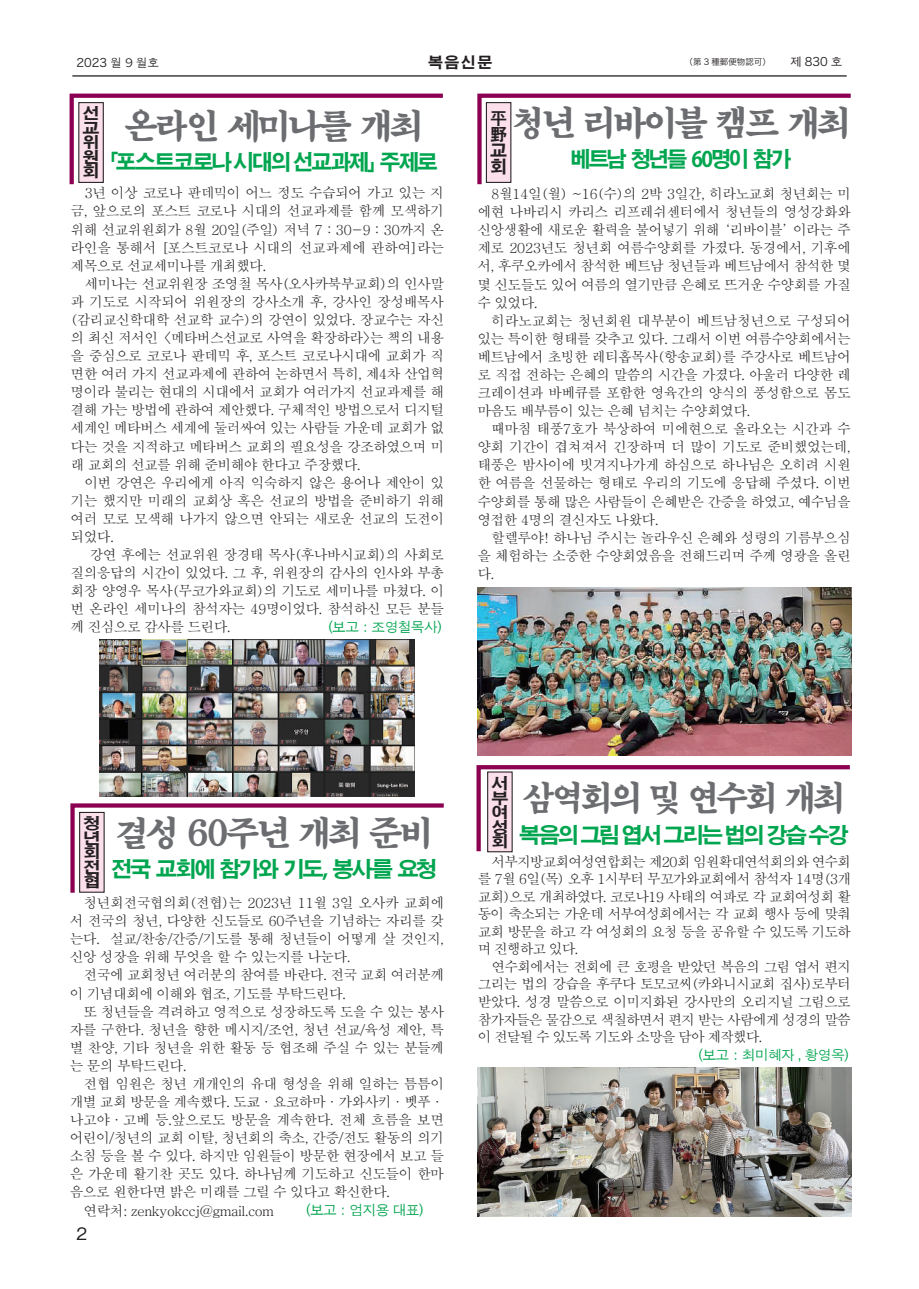
<style>
.page{position:relative;width:919px;height:1289px;background:#fff}
.page>*{position:absolute;margin:0;border:0;box-sizing:border-box;transform-origin:0 0}
.t1{font:34.05px "ET Kmu H";letter-spacing:-.1em;color:#6c6d70}
.t2{font:34.05px "ET Kmu H";letter-spacing:-.1em;color:#6c6d70;scale:.95 1}
.t3{font:700 21.3px "Adobe Gothic Std";letter-spacing:-.1em;color:#00a54f}
.t4{font:700 21.3px "Adobe Gothic Std";letter-spacing:-.1em;color:#00a54f;scale:.95 1}
.t5{font:700 16.95px/16.2px "Adobe Gothic Std";color:#231f20;text-align:justify}
.t6{font:500 16.95px "Gothic BBB Pro";color:#231f20}
.t7{font:700 15.3px/14.5px "Adobe Gothic Std";color:#231f20;text-align:justify;scale:1.11 1}
.t8{font:700 14.85px "Adobe Gothic Std";color:#231f20}
.t9{font:500 13.8px/18.1px "Adobe Myungjo Std";letter-spacing:-.05em;color:#231f20;text-align:justify}
.t10{font:13.8px "Apple Gothic";letter-spacing:-.05em;color:#00a54f}
.t11{font:11.7px "Hira Kaku Pro W3";color:#231f20}
.t12{font:8.55px "Hira Kaku Pro W3";color:#231f20}
.s1{font-family:"Apple Gothic"}
.s2{font-size:11.7px}
.s3{font-family:"Apple Gothic";font-size:11.7px}
.s4{font-family:"Apple Gothic";font-weight:400;color:#00a54f}
.s5{font-family:"Ryumin Pro";font-weight:300}
</style>
<div class="page">
<hr style="left:72px;top:75px;width:774px;height:2px;background:#231f20">
<svg style="left:477px;top:93px;width:374px;height:92px"></svg>
<svg style="left:69px;top:93px;width:374px;height:92px"></svg>
<div style="left:79px;top:103px;width:24px;height:79px;background:#fbdfeb"></div>
<div style="left:78px;top:102px;width:26px;height:81px;border:1px solid #231f20"></div>
<div style="left:486px;top:103px;width:25px;height:79px;background:#fbdfeb"></div>
<div style="left:486px;top:102px;width:25px;height:81px;border:1px solid #231f20"></div>
<svg style="left:476px;top:765px;width:374px;height:88px"></svg>
<div style="left:487px;top:772px;width:25px;height:79px;background:#fbdfeb"></div>
<div style="left:487px;top:771px;width:25px;height:81px;border:1px solid #231f20"></div>
<svg style="left:70px;top:803px;width:374px;height:90px"></svg>
<div style="left:80px;top:812px;width:24px;height:80px;background:#fbdfeb"></div>
<div style="left:79px;top:811px;width:26px;height:81px;border:1px solid #231f20"></div>
<img style="left:99px;top:639px;width:315px;height:157px">
<img style="left:477px;top:1067px;width:374px;height:149px">
<img style="left:477px;top:587px;width:374px;height:168px">
<p class="t11" style="left:77px;top:52px;width:84px">2023 <span class="s1">월 9 월호</span></p>
<p class="t8" style="left:428px;top:54px;width:65px">복음신문</p>
<p class="t12" style="left:684px;top:54px;width:159px">（第 3 種郵便物認可）<span class="s2">　　</span><span class="s3">제</span> <span class="s2">830</span> <span class="s3">호</span></p>
<h1 class="t1" style="left:510px;top:105px;width:342px">청년 리바이블 캠프 개최</h1>
<h2 class="t4" style="left:570px;top:146px;width:234px">베트남 청년들 60명이 참가</h2>
<p class="t7" style="left:82px;top:107px;width:16px">선 교 위 원 회</p>
<p class="t5" style="left:490px;top:111px;width:18px">平野교 회</p>
<h1 class="t1" style="left:124px;top:109px;width:301px">온라인 세미나를 개최</h1>
<h2 class="t3" style="left:97px;top:149px;width:342px">「포스트코로나 시대의 선교과제」주제로</h2>
<p class="t9" style="left:71px;top:184px;width:375px;text-indent:14px">3년 이상 코로나 판데믹이 어느 정도 수습되어 가고 있는 지 금, 앞으로의 포스트 코로나 시대의 선교과제를 함께 모색하기 위해 선교위원회가 8월 20일(주일) 저녁 7：30-9：30까지 온 라인을 통해서 [포스트코로나 시대의 선교과제에 관하여]라는 제목으로 선교세미나를 개최했다.</p>
<p class="t9" style="left:71px;top:275px;width:375px;text-indent:14px">세미나는 선교위원장 조영철 목사(오사카북부교회)의 인사말 과 기도로 시작되어 위원장의 강사소개 후, 강사인 장성배목사 (감리교신학대학 선교학 교수)의 강연이 있었다. 장교수는 자신 의 최신 저서인〈메타버스선교로 사역을 확장하라〉는 책의 내용 을 중심으로 코로나 판데믹 후, 포스트 코로나시대에 교회가 직 면한 여러 가지 선교과제에 관하여 논하면서 특히, 제4차 산업혁 명이라 불리는 현대의 시대에서 교회가 여러가지 선교과제를 해 결해 가는 방법에 관하여 제안했다. 구체적인 방법으로서 디지털 세계인 메타버스 세계에 둘러싸여 있는 사람들 가운데 교회가 없 다는 것을 지적하고 메타버스 교회의 필요성을 강조하였으며 미 래 교회의 선교를 위해 준비해야 한다고 주장했다.</p>
<p class="t9" style="left:71px;top:473px;width:375px;text-indent:14px">이번 강연은 우리에게 아직 익숙하지 않은 용어나 제안이 있 기는 했지만 미래의 교회상 혹은 선교의 방법을 준비하기 위해 여러 모로 모색해 나가지 않으면 안되는 새로운 선교의 도전이 되었다.</p>
<p class="t9" style="left:71px;top:546px;width:382px;text-align:left;text-indent:19px">강연 후에는 선교위원 장경태 목사(후나바시교회)의 사회로 질의응답의 시간이 있었다. 그 후, 위원장의 감사의 인사와 부총 회장 양영우 목사(무코가와교회)의 기도로 세미나를 마쳤다. 이 번 온라인 세미나의 참석자는 49명이었다. 참석하신 모든 분들 께 진심으로 감사를 드린다.　　　　　　　 <span class="s4">（보고：조영철목사）</span></p>
<p class="t9" style="left:477px;top:185px;width:375px;text-indent:14px">8월14일(월) ~16(수)의 2박 3일간, 히라노교회 청년회는 미 에현 나바리시 카리스 리프레쉬센터에서 청년들의 영성강화와 신앙생활에 새로운 활력을 불어넣기 위해 ‘리바이블’이라는 주 제로 2023년도 청년회 여름수양회를 가졌다. 동경에서, 기후에 서, 후쿠오카에서 참석한 베트남 청년들과 베트남에서 참석한 몇 몇 신도들도 있어 여름의 열기만큼 은혜로 뜨거운 수양회를 가질 수 있었다.</p>
<p class="t9" style="left:477px;top:311px;width:375px;text-indent:14px">히라노교회는 청년회원 대부분이 베트남청년으로 구성되어 있는 특이한 형태를 갖추고 있다. 그래서 이번 여름수양회에서는 베트남에서 초빙한 레티홉목사(항송교회)를 주강사로 베트남어 로 직접 전하는 은혜의 말씀의 시간을 가졌다. 아울러 다양한 레 크레이션과 바베큐를 포함한 영육간의 양식의 풍성함으로 몸도 마음도 배부름이 있는 은혜 넘치는 수양회였다.</p>
<p class="t9" style="left:477px;top:420px;width:375px;text-indent:14px">때마침 태풍7호가 북상하여 미에현으로 올라오는 시간과 수 양회 기간이 겹쳐져서 긴장하며 더 많이 기도로 준비했었는데, 태풍은 밤사이에 빗겨지나가게 하심으로 하나님은 오히려 시원 한 여름을 선물하는 형태로 우리의 기도에 응답해 주셨다. 이번 수양회를 통해 많은 사람들이 은혜받은 간증을 하였고, 예수님을 영접한 4명의 결신자도 나왔다.</p>
<p class="t9" style="left:477px;top:528px;width:375px;text-indent:14px">할렐루야! 하나님 주시는 놀라우신 은혜와 성령의 기름부으심 을 체험하는 소중한 수양회였음을 전해드리며 주께 영광을 올린 다.</p>
<p class="t7" style="left:83px;top:816px;width:16px">청 년 회 전 협</p>
<h1 class="t1" style="left:115px;top:816px;width:320px">결성 60주년 개최 준비</h1>
<h2 class="t3" style="left:111px;top:856px;width:328px">전국 교회에 참가와 기도, 봉사를 요청</h2>
<p class="t9" style="left:70px;top:893px;width:376px;text-indent:14px">청년회전국협의회(전협)는 2023년 11월 3일 오사카 교회에 서 전국의 청년, 다양한 신도들로 60주년을 기념하는 자리를 갖 는다. 설교/찬송/간증/기도를 통해 청년들이 어떻게 살 것인지, 신앙 성장을 위해 무엇을 할 수 있는지를 나눈다.</p>
<p class="t9" style="left:70px;top:966px;width:376px;text-indent:14px">전국에 교회청년 여러분의 참여를 바란다. 전국 교회 여러분께 이 기념대회에 이해와 협조, 기도를 부탁드린다.</p>
<p class="t9" style="left:70px;top:1002px;width:376px;text-indent:14px">또 청년들을 격려하고 영적으로 성장하도록 도을 수 있는 봉사 자를 구한다. 청년을 향한 메시지/조언, 청년 선교/육성 제안, 특 별 찬양, 기타 청년을 위한 활동 등 협조해 주실 수 있는 분들께 는 문의 부탁드린다.</p>
<p class="t9" style="left:70px;top:1074px;width:376px;text-align:left;text-indent:14px">전협 임원은 청년 개개인의 유대 형성을 위해 일하는 틈틈이 개별 교회 방문을 계속했다. 도쿄· 요코하마· 가와사키· 벳푸· 나고야· 고베 등.앞으로도 방문을 계속한다. 전체 흐름을 보면 어린이/청년의 교회 이탈, 청년회의 축소, 간증/전도 활동의 의기 소침 등을 볼 수 있다. 하지만 임원들이 방문한 현장에서 보고 들 은 가운데 활기찬 곳도 있다. 하나님께 기도하고 신도들이 한마 음으로 원한다면 밝은 미래를 그릴 수 있다고 확신한다.</p>
<p class="t9" style="left:84px;top:1201px;width:350px">연락처: zenkyokccj@gmail.com <span class="s5">　　</span><span class="s4">（보고：엄지용 대표）</span></p>
<p class="t6" style="left:77px;top:1220px;width:12px">2</p>
<p class="t7" style="left:491px;top:776px;width:16px">서 부 여 성 회</p>
<h1 class="t2" style="left:522px;top:781px;width:342px">삼역회의 및 연수회 개최</h1>
<h2 class="t3" style="left:519px;top:821px;width:331px">복음의 그림 엽서 그리는 법의 강습 수강</h2>
<p class="t9" style="left:477px;top:852px;width:375px;line-height:17.5px;text-indent:14px">서부지방교회여성연합회는 제20회 임원확대연석회의와 연수회 를 7월 6일(목) 오후 1시부터 무꼬가와교회에서 참석자 14명(3개 교회)으로 개최하였다. 코로나19 사태의 여파로 각 교회여성회 활 동이 축소되는 가운데 서부여성회에서는 각 교회 행사 등에 맞춰 교회 방문을 하고 각 여성회의 요청 등을 공유할 수 있도록 기도하 며 진행하고 있다.</p>
<p class="t9" style="left:477px;top:958px;width:375px;line-height:17.5px;text-indent:14px">연수회에서는 전회에 큰 호평을 받았던 복음의 그림 엽서 편지 그리는 법의 강습을 후쿠다 토모코씨(카와니시교회 집사)로부터 받았다. 성경 말씀으로 이미지화된 강사만의 오리지널 그림으로 참가자들은 물감으로 색칠하면서 편지 받는 사람에게 성경의 말씀 이 전달될 수 있도록 기도와 소망을 담아 제작했다.</p>
<p class="t10" style="left:689px;top:1046px;width:170px">（보고：최미혜자 , 황영옥）</p>
</div>
